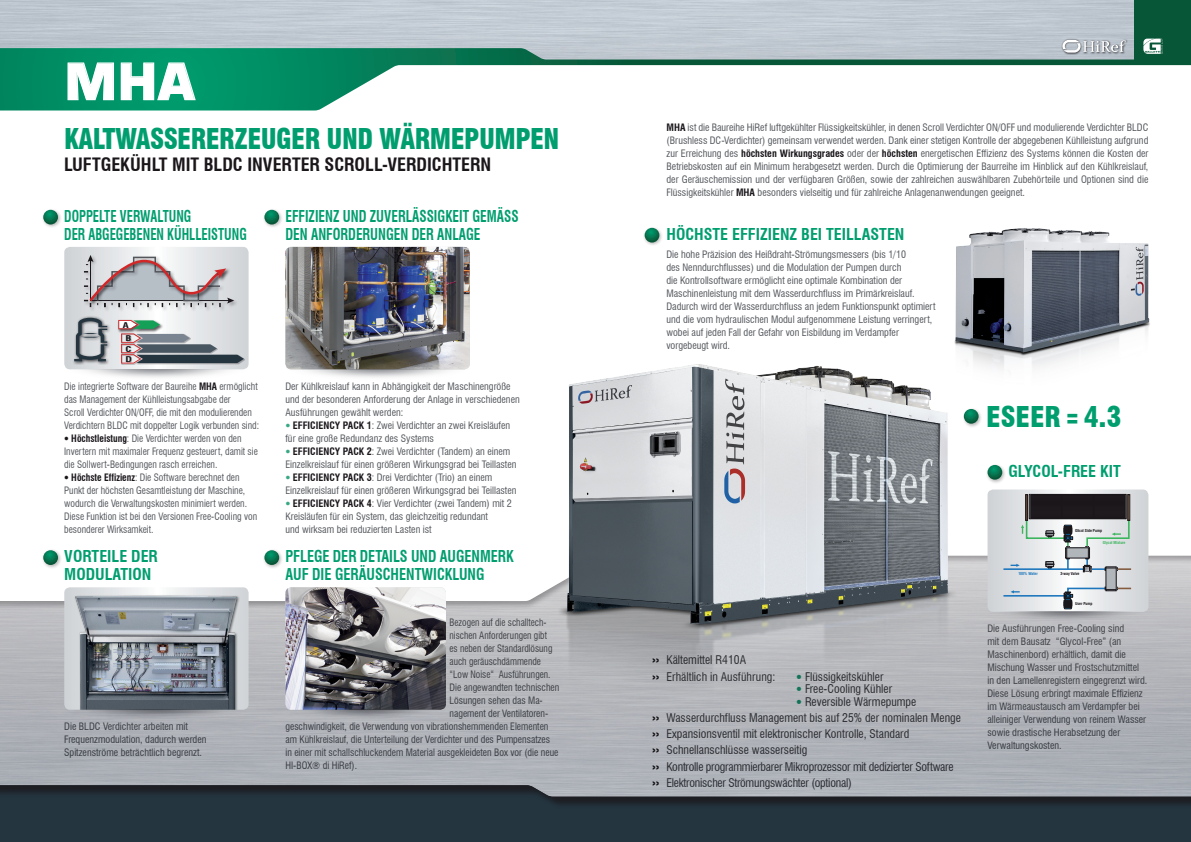
<style>
.page{position:relative;width:1191px;height:842px;background:#fff}
.page>*{position:absolute;margin:0;border:0;box-sizing:border-box;transform-origin:0 0}
.t1{font:700 48.7px "Eurostile";color:#fff}
.t2{font:900 condensed 28px "Swiss 721 BT";letter-spacing:-.02em;color:#009e6f;scale:.96 1}
.t3{font:900 condensed 28px "Swiss 721 BT";letter-spacing:-.02em;color:#009e6f}
.t4{font:900 condensed 28px "Swiss 721 BT";letter-spacing:-.02em;color:#009e6f;scale:.6 1}
.t5{font:700 condensed 18px "Swiss 721 BT";color:#1a161a}
.t6{font:700 condensed 16px/18px "Swiss 721 BT";color:#009e6f}
.t7{font:700 condensed 16px/18px "Swiss 721 BT";color:#009e6f;scale:.83 1}
.t8{font:700 condensed 16px/18px "Swiss 721 BT";color:#009e6f;scale:.89 1}
.t9{font:700 condensed 16px/18px "Swiss 721 BT";color:#009e6f;scale:.79 1}
.t10{font:condensed 11.7px/16.2px "Swiss 721 BT";color:#3d3f43}
.t11{font:condensed 10px/13px "Swiss 721 BT";color:#54585d}
.t12{font:condensed 10px/13px "Swiss 721 BT";color:#54585d;scale:.95 1}
.t13{font:condensed 10px "Swiss 721 BT";color:#54585d;scale:.93 1}
.t14{font:700 condensed 7.8px "Swiss 721 BT";color:#1a161a;scale:1.4 1}
.t15{font:700 condensed 4px "Swiss 721 BT";color:#1a161a}
.t16{font:700 condensed 4px "Swiss 721 BT";color:#3db65e}
.t17{font:700 condensed 4px "Swiss 721 BT";color:#1e77bd}
.s1{font-weight:700;color:#1a161a}
.s2{font-family:"Helvetica Neue LT";font-stretch:normal;color:#1a161a}
.s3{font-family:"Helvetica Neue LT";font-stretch:normal;color:#36a885}
.s4{font-weight:900;font-size:12.6px;color:#1a161a}
.s5{font-family:"Helvetica Neue LT";font-stretch:normal;color:#1ba27a}
</style>
<div class="page">
<div style="left:1134px;top:0;width:57px;height:60px;background:#065637"></div>
<svg style="left:1143px;top:39px;width:19px;height:9px"></svg>
<div style="left:1061px;top:39px;width:67px;height:16px;background:#1a161a;opacity:.75"></div>
<svg style="left:1062px;top:40px;width:63px;height:8px"></svg>
<svg style="left:0;top:48px;width:1191px;height:62px"></svg>
<div style="left:0;top:778px;width:1191px;height:64px;background:#243540"></div>
<div style="left:0;top:557px;width:1191px;height:252px;background:#1a161a;opacity:.75"></div>
<div style="left:0;top:554px;width:1191px;height:243px;background:#1a161a;opacity:.3"></div>
<svg style="left:67px;top:62px;width:130px;height:39px;background:#28a781"></svg>
<img style="left:540px;top:364px;width:431px;height:363px">
<div style="left:906px;top:180px;width:285px;height:255px;background:#fff"></div>
<img style="left:954px;top:228px;width:196px;height:141px">
<div style="left:642px;top:226px;width:21px;height:21px;background:#1a161a;opacity:.3"></div>
<svg style="left:644px;top:228px;width:15px;height:15px"></svg>
<div style="left:962px;top:407px;width:20px;height:21px;background:#1a161a;opacity:.3"></div>
<svg style="left:963px;top:409px;width:15px;height:15px"></svg>
<div style="left:41px;top:548px;width:21px;height:21px;background:#1a161a;opacity:.3"></div>
<svg style="left:43px;top:550px;width:15px;height:15px"></svg>
<img style="left:64px;top:587px;width:185px;height:134px">
<div style="left:262px;top:548px;width:21px;height:21px;background:#1a161a;opacity:.3"></div>
<svg style="left:264px;top:550px;width:15px;height:15px"></svg>
<img style="left:285px;top:587px;width:161px;height:134px">
<div style="left:262px;top:208px;width:21px;height:21px;background:#1a161a;opacity:.3"></div>
<svg style="left:264px;top:210px;width:15px;height:15px"></svg>
<img style="left:285px;top:247px;width:185px;height:131px">
<div style="left:985px;top:463px;width:21px;height:21px;background:#1a161a;opacity:.3"></div>
<svg style="left:987px;top:465px;width:15px;height:15px"></svg>
<svg style="left:987px;top:489px;width:161px;height:123px;background:#babec1"></svg>
<img style="left:987px;top:612px;width:161px;height:11px">
<div style="left:41px;top:208px;width:21px;height:21px;background:#1a161a;opacity:.3"></div>
<svg style="left:43px;top:210px;width:15px;height:15px"></svg>
<svg style="left:64px;top:247px;width:185px;height:122px;background:#bfc0c3"></svg>
<h1 class="t1" style="left:65px;top:52px;width:131px">MHA</h1>
<h2 class="t2" style="left:64px;top:122px;width:517px">KALTWASSERERZEUGER UND WÄRMEPUMPEN</h2>
<h3 class="t5" style="left:64px;top:154px;width:334px">luftgekühlt mit BLDC Inverter Scroll-Verdich</h3>
<h3 class="t5" style="left:452px;top:154px;width:40px">tern</h3>
<h3 class="t9" style="left:64px;top:207px;width:205px">DOPPELTE VERWALTUNG<br>DER ABGEGEBENEN KÜHLLEISTUNG</h3>
<h3 class="t7" style="left:285px;top:207px;width:282px">EFFIZIENZ UN D ZUVERLÄSSIGKEIT GEMÄSS<br>DEN ANFORDERUNGEN DER ANLAGE</h3>
<p class="t14" style="left:123px;top:320px;width:5px">a</p>
<p class="t14" style="left:126px;top:334px;width:6px">B</p>
<p class="t14" style="left:126px;top:344px;width:6px">C</p>
<p class="t14" style="left:125px;top:354px;width:6px">D</p>
<p class="t12" style="left:64px;top:380px;width:207px">Die integrierte Software der Baureihe <span class="s1">MHA</span> ermöglicht das Management der Kühlleistungsabgabe der<br>Scroll Verdichter ON/OFF, die mit den modulierenden Verdichtern BLDC mit doppelter Logik verbunden sind:</p>
<p class="t12" style="left:64px;top:432px;width:205px"><span class="s2">•</span> <span class="s1">Höchstleistung</span>: Die Verdichter werden von den<br>Invertern mit maximaler Frequenz gesteuert, damit sie die Sollwert-Bedingungen rasch erreichen.</p>
<p class="t12" style="left:64px;top:471px;width:205px"><span class="s2">•</span> <span class="s1">Höchste Effizienz</span>: Die Software berechnet den Punkt der höchsten Gesamtleistung der Maschine, wodurch die Verwaltungskosten minimiert werden.<br>Diese Funktion ist bei den Versionen Free-Cooling von besonderer Wirksamkeit.</p>
<h3 class="t6" style="left:64px;top:548px;width:95px">VORTEILE DER<br>MODULATION</h3>
<p class="t11" style="left:64px;top:720px;width:144px">Die BLDC Verdichter arbeiten mit<br>Frequenzmodulation, dadurch werden<br>Spitzenströme beträchtlich begrenzt.</p>
<p class="t11" style="left:285px;top:380px;width:236px">Der Kühlkreislauf kann in Abhängigkeit der Maschinengröße und der besonderen Anforderung der Anlage in verschiedenen<br>Ausführungen gewählt werden:</p>
<p class="t11" style="left:285px;top:419px;width:226px"><span class="s3">•</span> <span class="s1">EFFICIENCY PACK 1</span>: Zwei Verdichter an zwei Kreisläufen für eine große Redundanz des Systems</p>
<p class="t11" style="left:285px;top:445px;width:232px"><span class="s3">•</span> <span class="s1">EFFICIENCY PACK 2</span>: Zwei Verdichter (Tandem) an einem<br>Einzelkreislauf für einen größeren Wirkungsgrad bei Teillasten</p>
<p class="t11" style="left:285px;top:471px;width:232px"><span class="s3">•</span> <span class="s1">EFFICIENCY PACK 3</span>: Drei Verdichter (Trio) an einem<br>Einzelkreislauf für einen größeren Wirkungsgrad bei Teillasten</p>
<p class="t11" style="left:285px;top:497px;width:228px"><span class="s3">•</span> <span class="s1">EFFICIENCY PACK 4</span>: Vier Verdichter (zwei Tandem) mit 2<br>Kreisläufen für ein System, das gleichzeitig redundant<br>und wirksam bei reduzierten Lasten ist</p>
<h3 class="t8" style="left:285px;top:548px;width:257px">PFLEGE DER DETAILS UND AUGENMERK<br>AUF DIE GERÄUSCHENTWICKLUNG</h3>
<p class="t13" style="left:449px;top:616px;width:106px">Bezogen auf die schalltech-</p>
<p class="t13" style="left:449px;top:629px;width:106px">nischen Anforderungen gibt</p>
<p class="t13" style="left:449px;top:642px;width:112px">es neben der Standardlösung</p>
<p class="t13" style="left:449px;top:655px;width:100px">auch geräuschdämmende</p>
<p class="t13" style="left:449px;top:668px;width:110px">“Low Noise“ Ausführungen.</p>
<p class="t11" style="left:449px;top:680px;width:111px">Die angewandten technischen</p>
<p class="t11" style="left:449px;top:693px;width:95px">Lösungen sehen das Ma-</p>
<p class="t11" style="left:449px;top:706px;width:100px">nagement der Ventilatoren-</p>
<p class="t11" style="left:285px;top:719px;width:264px">geschwindigkeit, die Verwendung von vibrationshemmenden Elementen</p>
<p class="t11" style="left:285px;top:732px;width:266px">am Kühlkreislauf, die Unterteilung der Verdichter und des Pumpensatzes</p>
<p class="t11" style="left:285px;top:745px;width:274px">in einer mit schallschluckendem Material ausgekleideten Box vor (die neue</p>
<p class="t11" style="left:285px;top:758px;width:73px">HI-BOX® di HiRef).</p>
<p class="t11" style="left:666px;top:121px;width:483px;text-align:justify"><span class="s1">MHA</span> ist die Baureihe HiRef luftgekühlter Flüssigkeitskühler, in denen Scroll Verdichter ON/OFF und modulierende Verdichter BLDC (Brushless DC-Verdichter) gemeinsam verwendet werden. Dank einer stetigen Kontrolle der abgegebenen Kühlleistung aufgrund zur Erreichung des <span class="s1">höchsten Wirkungsgrades</span> oder der <span class="s1">höchsten</span> energetischen Effizienz des Systems können die Kosten der Betriebskosten auf ein Minimum herabgesetzt werden. Durch die Optimierung der Baurreihe im Hinblick auf den Kühlkreislauf, der Geräuschemission und der verfügbaren Größen, sowie der zahlreichen auswählbaren Zubehörteile und Optionen sind die Flüssigkeitskühler <span class="s1">MHA</span> besonders vielseitig und für zahlreiche Anlagenanwendungen geeignet.</p>
<h3 class="t6" style="left:666px;top:225px;width:237px">HÖCHSTE EFFIZIENZ BEI TEILLASTEN</h3>
<p class="t11" style="left:666px;top:248px;width:271px">Die hohe Präzision des Heißdraht-Strömungsmessers (bis 1/10<br>des Nenndurchflusses) und die Modulation der Pumpen durch<br>die Kontrollsoftware ermöglicht eine optimale Kombination der Maschinenleistung mit dem Wasserdurchfluss im Primärkreislauf.<br>Dadurch wird der Wasserdurchfluss an jedem Funktionspunkt optimiert und die vom hydraulischen Modul aufgenommene Leistung verringert, wobei auf jeden Fall der Gefahr von Eisbildung im Verdampfer vorgebeugt wird.</p>
<p class="t10" style="left:652px;top:652px;width:125px"><span class="s4">››</span> Kältemittel R410A<br><span class="s4">››</span> Erhältlich in Ausführung:</p>
<p class="t10" style="left:796px;top:668px;width:89px"><span class="s5">•</span> Flüssigkeitskühler</p>
<p class="t10" style="left:796px;top:681px;width:97px"><span class="s5">•</span> Free-Cooling Kühler</p>
<p class="t10" style="left:652px;top:693px;width:310px;text-indent:144px"><span class="s5">•</span> Reversible Wärmepumpe<br><span class="s4">››</span> Wasserdurchfluss Management bis auf 25% der nominalen Menge <span class="s4">››</span> Expansionsventil mit elektronischer Kontrolle, Standard<br><span class="s4">››</span> Schnellanschlüsse wasserseitig<br><span class="s4">››</span> Kontrolle programmierbarer Mikroprozessor mit dedizierter Software <span class="s4">››</span> Elektronischer Strömungswächter (optional)</p>
<h2 class="t3" style="left:986px;top:400px;width:16px">ESEER</h2>
<h2 class="t4" style="left:1065px;top:400px;width:95px">= 4.3</h2>
<h3 class="t6" style="left:1008px;top:462px;width:113px">GLYCOL-FREE KIT</h3>
<p class="t15" style="left:1075px;top:528px;width:28px">Glicol Side Pump</p>
<p class="t16" style="left:1102px;top:540px;width:24px">Glycol Mixture</p>
<p class="t17" style="left:1018px;top:571px;width:21px">100% Water</p>
<p class="t15" style="left:1060px;top:571px;width:21px">3-way Valve</p>
<p class="t15" style="left:1075px;top:601px;width:19px">User Pump</p>
<p class="t11" style="left:987px;top:622px;width:161px">Die Ausführungen Free-Cooling sind<br>mit dem Bausatz “Glycol-Free” (an Maschinenbord) erhältlich, damit die Mischung Wasser und Frostschutzmittel in den Lamellenregistern eingegrenzt wird.<br>Diese Lösung erbringt maximale Effizienz im Wärmeaustausch am Verdampfer bei alleiniger Verwendung von reinem Wasser sowie drastische Herabsetzung der Verwaltungskosten.</p>
</div>
